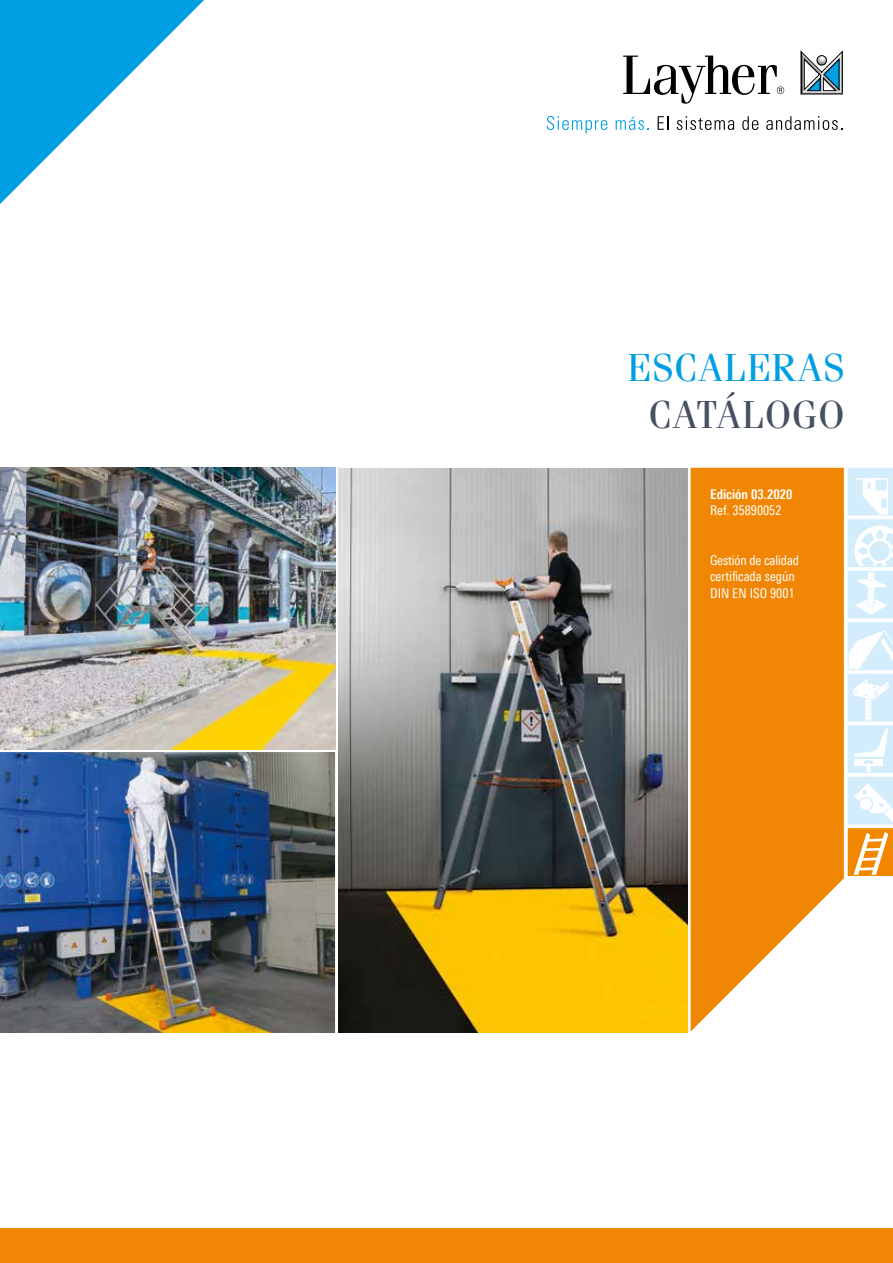
<style>
.page{position:relative;width:893px;height:1263px;background:#fff}
.page>*{position:absolute;margin:0;border:0;box-sizing:border-box;transform-origin:0 0}
.t1{font:39px "Fenice Pro ITC";letter-spacing:.025em;color:#009fe3}
.t2{font:39px "Fenice Pro ITC";letter-spacing:.005em;color:#474f63}
.t3{font:13.5px/16.5px "Linotype Univers 420 Cn";color:#fff}
.t4{font:700 13.5px "Linotype Univers 620 Cn";color:#fff}
</style>
<div class="page">
<svg style="left:690px;top:468px;width:154px;height:564px;background:#f3992c"></svg>
<svg style="left:0;top:0;width:204px;height:204px"></svg>
<div style="left:0;top:1229px;width:893px;height:34px;background:#f18604"></div>
<img style="left:0;top:752px;width:335px;height:281px">
<svg style="left:848px;top:468px;width:45px;height:408px"></svg>
<svg style="left:801px;top:52px;width:41px;height:42px"></svg>
<svg style="left:623px;top:56px;width:161px;height:48px"></svg>
<svg style="left:547px;top:116px;width:60px;height:17px"></svg>
<svg style="left:616px;top:117px;width:33px;height:13px"></svg>
<svg style="left:658px;top:116px;width:10px;height:14px"></svg>
<svg style="left:677px;top:116px;width:57px;height:14px"></svg>
<svg style="left:742px;top:116px;width:16px;height:14px"></svg>
<svg style="left:766px;top:116px;width:76px;height:14px"></svg>
<img style="left:338px;top:468px;width:349px;height:565px">
<img style="left:0;top:468px;width:335px;height:281px">
<h1 class="t1" style="left:627px;top:344px;width:219px">ESCALERAS</h1>
<h1 class="t2" style="left:648px;top:391px;width:198px">CATÁLOGO</h1>
<p class="t4" style="left:710px;top:486px;width:84px">Edición 03.2020</p>
<p class="t3" style="left:710px;top:502px;width:73px">Ref. 35890052</p>
<p class="t3" style="left:710px;top:551px;width:90px">Gestión de calidad certificada según<br>DIN EN ISO 9001</p>
</div>
